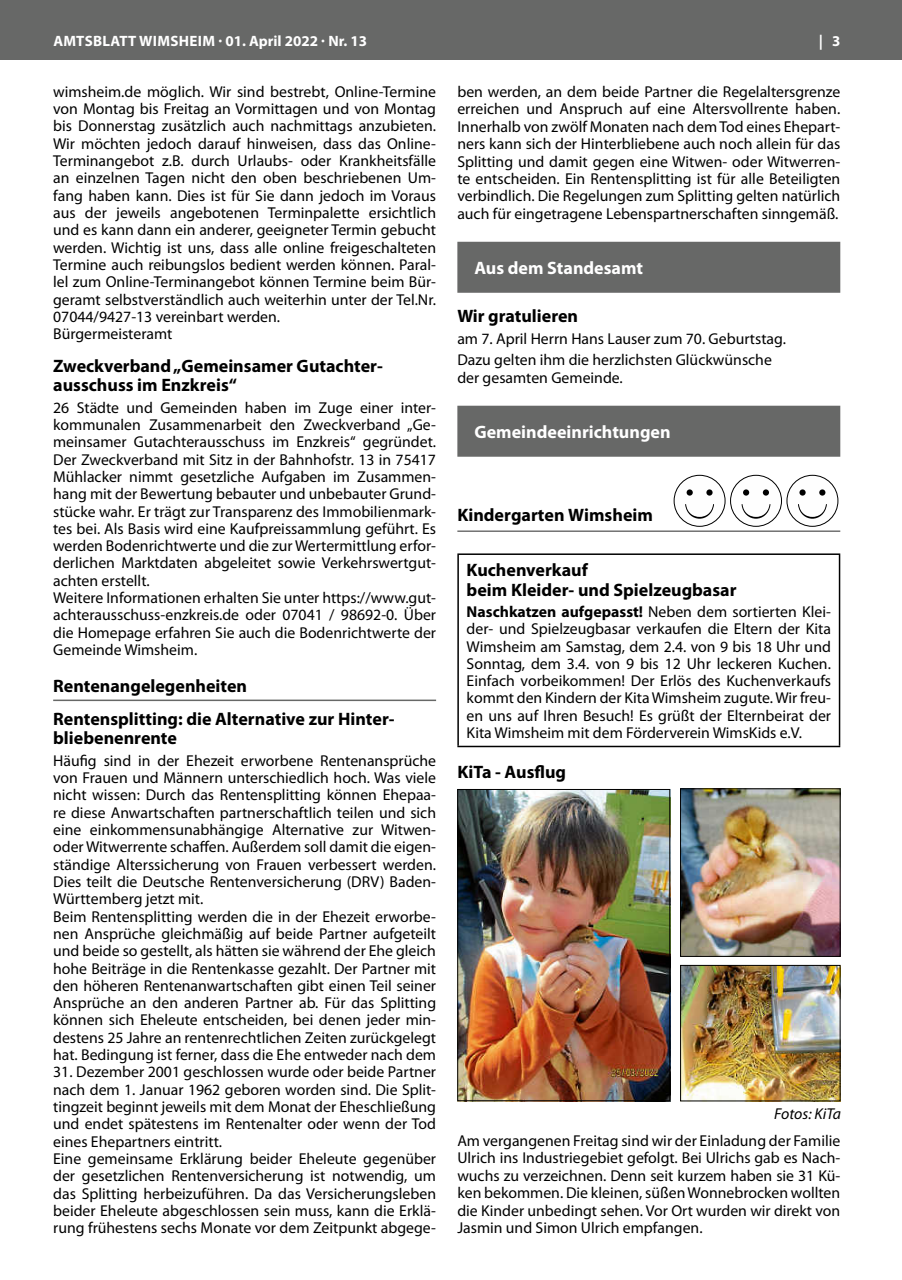
<style>
.page{position:relative;width:902px;height:1280px;background:#fff}
.page>*{position:absolute;margin:0;border:0;box-sizing:border-box;transform-origin:0 0}
.t1{font:700 18px/19.5px "Myriad Pro";color:#000}
.t2{font:700 18px "Myriad Pro";color:#fff}
.t3{font:15.75px/17.2px "Myriad Pro";color:#000}
.t4{font:italic 15.75px "Myriad Pro";color:#000}
.t5{font:700 15px "Myriad Pro";letter-spacing:.01em;color:#fff}
.s1{font-weight:700}
</style>
<div class="page">
<div style="left:0;top:0;width:901px;height:60px;background:#676867"></div>
<hr style="left:53px;top:700px;width:383px;height:1px;background:#676867">
<div style="left:457px;top:242px;width:383px;height:51px;background:#676867"></div>
<div style="left:457px;top:406px;width:383px;height:51px;background:#676867"></div>
<hr style="left:457px;top:530px;width:383px;height:2px;background:#727272">
<div style="left:673px;top:475px;width:52px;height:52px;border:1px solid #000;border-radius:50%"></div>
<div style="left:686px;top:489px;width:6px;height:7px;background:#000;border-radius:50%"></div>
<div style="left:706px;top:489px;width:6px;height:7px;background:#000;border-radius:50%"></div>
<svg style="left:685px;top:504px;width:29px;height:15px"></svg>
<div style="left:730px;top:475px;width:52px;height:52px;border:1px solid #000;border-radius:50%"></div>
<div style="left:743px;top:489px;width:6px;height:7px;background:#000;border-radius:50%"></div>
<svg style="left:762px;top:489px;width:7px;height:7px"></svg>
<svg style="left:741px;top:504px;width:29px;height:15px"></svg>
<div style="left:786px;top:475px;width:52px;height:52px;border:1px solid #000;border-radius:50%"></div>
<div style="left:799px;top:489px;width:6px;height:7px;background:#000;border-radius:50%"></div>
<div style="left:819px;top:489px;width:6px;height:7px;background:#000;border-radius:50%"></div>
<svg style="left:798px;top:504px;width:28px;height:15px"></svg>
<hr style="left:457px;top:553px;width:383px;height:2px;background:#000">
<hr style="left:457px;top:555px;width:2px;height:191px;background:#000">
<hr style="left:838px;top:555px;width:2px;height:191px;background:#000">
<hr style="left:457px;top:746px;width:383px;height:1px;background:#000">
<img style="left:459px;top:791px;width:209px;height:308px">
<div style="left:457px;top:789px;width:213px;height:312px;border:1px solid #000"></div>
<img style="left:682px;top:790px;width:156px;height:165px">
<div style="left:680px;top:788px;width:160px;height:169px;border:1px solid #000"></div>
<img style="left:682px;top:967px;width:156px;height:132px">
<div style="left:680px;top:965px;width:160px;height:136px;border:1px solid #000"></div>
<p class="t5" style="left:53px;top:31px;width:315px">AMTSBLATT WIMSHEIM · 01. April 2022 · Nr. 13</p>
<p class="t5" style="left:818px;top:31px;width:23px">| 3</p>
<p class="t3" style="left:53px;top:83px;width:384px">wimsheim.de möglich. Wir sind bestrebt, Online-Termine von Montag bis Freitag an Vormittagen und von Montag bis Donnerstag zusätzlich auch nachmittags anzubieten.<br>Wir möchten jedoch darauf hinweisen, dass das Online-Terminangebot z.B. durch Urlaubs- oder Krankheitsfälle an einzelnen Tagen nicht den oben beschriebenen Um&shy;fang haben kann. Dies ist für Sie dann jedoch im Voraus aus der jeweils angebotenen Terminpalette ersichtlich und es kann dann ein anderer, geeigneter Termin gebucht werden. Wichtig ist uns, dass alle online freigeschalteten Termine auch reibungslos bedient werden können. Paral&shy;lel zum Online-Terminangebot können Termine beim Bür&shy;geramt selbstverständlich auch weiterhin unter der Tel.Nr.<br>07044/9427-13 vereinbart werden.<br>Bürgermeisteramt</p>
<p class="t1" style="left:53px;top:355px;width:331px">Zweckverband „Gemeinsamer Gutachter&shy;ausschuss im Enzkreis“</p>
<p class="t3" style="left:53px;top:398px;width:384px">26 Städte und Gemeinden haben im Zuge einer inter&shy;kommunalen Zusammenarbeit den Zweckverband „Ge&shy;meinsamer Gutachterausschuss im Enzkreis“ gegründet.<br>Der Zweckverband mit Sitz in der Bahnhofstr. 13 in 75417<br>Mühlacker nimmt gesetzliche Aufgaben im Zusammen&shy;hang mit der Bewertung bebauter und unbebauter Grund&shy;stücke wahr. Er trägt zur Transparenz des Immobilienmark&shy;tes bei. Als Basis wird eine Kaufpreissammlung geführt. Es werden Bodenrichtwerte und die zur Wertermittlung erfor&shy;derlichen Marktdaten abgeleitet sowie Verkehrswertgut&shy;achten erstellt.<br>Weitere Informationen erhalten Sie unter https://www.gut&shy;achterausschuss-enzkreis.de oder 07041 / 98692-0. Über die Homepage erfahren Sie auch die Bodenrichtwerte der Gemeinde Wimsheim.</p>
<p class="t1" style="left:53px;top:669px;width:343px;line-height:32.2px">Rentenangelegenheiten<br>Rentensplitting: die Alternative zur Hinter-</p>
<p class="t1" style="left:53px;top:728px;width:125px">bliebenenrente</p>
<p class="t3" style="left:53px;top:752px;width:384px">Häufig sind in der Ehezeit erworbene Rentenansprüche von Frauen und Männern unterschiedlich hoch. Was viele nicht wissen: Durch das Rentensplitting können Ehepaa&shy;re diese Anwartschaften partnerschaftlich teilen und sich eine einkommensunabhängige Alternative zur Witwen&shy;oder Witwerrente schaffen. Außerdem soll damit die eigen&shy;ständige Alterssicherung von Frauen verbessert werden.<br>Dies teilt die Deutsche Rentenversicherung (DRV) Baden-Württemberg jetzt mit.<br>Beim Rentensplitting werden die in der Ehezeit erworbe&shy;nen Ansprüche gleichmäßig auf beide Partner aufgeteilt und beide so gestellt, als hätten sie während der Ehe gleich hohe Beiträge in die Rentenkasse gezahlt. Der Partner mit den höheren Rentenanwartschaften gibt einen Teil seiner Ansprüche an den anderen Partner ab. Für das Splitting können sich Eheleute entscheiden, bei denen jeder min&shy;destens 25 Jahre an rentenrechtlichen Zeiten zurückgelegt hat. Bedingung ist ferner, dass die Ehe entweder nach dem</p>
<p class="t3" style="left:53px;top:1063px;width:384px">31. Dezember 2001 geschlossen wurde oder beide Partner nach dem 1. Januar 1962 geboren worden sind. Die Split&shy;tingzeit beginnt jeweils mit dem Monat der Eheschließung und endet spätestens im Rentenalter oder wenn der Tod eines Ehepartners eintritt.<br>Eine gemeinsame Erklärung beider Eheleute gegenüber der gesetzlichen Rentenversicherung ist notwendig, um das Splitting herbeizuführen. Da das Versicherungsleben beider Eheleute abgeschlossen sein muss, kann die Erklä&shy;rung frühestens sechs Monate vor dem Zeitpunkt abgege-</p>
<p class="t3" style="left:457px;top:83px;width:384px;text-align:justify">ben werden, an dem beide Partner die Regelaltersgrenze erreichen und Anspruch auf eine Altersvollrente haben.<br>Innerhalb von zwölf Monaten nach dem Tod eines Ehepart&shy;ners kann sich der Hinterbliebene auch noch allein für das Splitting und damit gegen eine Witwen- oder Witwerren&shy;te entscheiden. Ein Rentensplitting ist für alle Beteiligten verbindlich. Die Regelungen zum Splitting gelten natürlich auch für eingetragene Lebenspartnerschaften sinngemäß.</p>
<p class="t2" style="left:474px;top:256px;width:170px">Aus dem Standesamt</p>
<p class="t1" style="left:457px;top:306px;width:122px">Wir gratulieren</p>
<p class="t3" style="left:457px;top:327px;width:330px;line-height:21.8px">am 7. April Herrn Hans Lauser zum 70. Geburtstag.<br>Dazu gelten ihm die herzlichsten Glückwünsche</p>
<p class="t3" style="left:457px;top:369px;width:167px">der gesamten Gemeinde.</p>
<p class="t2" style="left:474px;top:420px;width:198px">Gemeindeeinrichtungen</p>
<p class="t1" style="left:457px;top:504px;width:197px">Kindergarten Wimsheim</p>
<p class="t1" style="left:466px;top:560px;width:271px">Kuchenverkauf<br>beim Kleider- und Spielzeugbasar</p>
<p class="t3" style="left:466px;top:603px;width:366px;text-align:justify"><span class="s1">Naschkatzen aufgepasst!</span> Neben dem sortierten Klei&shy;der- und Spielzeugbasar verkaufen die Eltern der Kita Wimsheim am Samstag, dem 2.4. von 9 bis 18 Uhr und Sonntag, dem 3.4. von 9 bis 12 Uhr leckeren Kuchen.<br>Einfach vorbeikommen! Der Erlös des Kuchenverkaufs kommt den Kindern der Kita Wimsheim zugute. Wir freu&shy;en uns auf Ihren Besuch! Es grüßt der Elternbeirat der Kita Wimsheim mit dem Förderverein WimsKids e.V.</p>
<p class="t1" style="left:457px;top:761px;width:110px">KiTa - Ausflug</p>
<p class="t4" style="left:774px;top:1106px;width:68px">Fotos: KiTa</p>
<p class="t3" style="left:457px;top:1132px;width:384px;text-align:justify">Am vergangenen Freitag sind wir der Einladung der Familie Ulrich ins Industriegebiet gefolgt. Bei Ulrichs gab es Nach&shy;wuchs zu verzeichnen. Denn seit kurzem haben sie 31 Kü&shy;ken bekommen. Die kleinen, süßen Wonnebrocken wollten die Kinder unbedingt sehen. Vor Ort wurden wir direkt von Jasmin und Simon Ulrich empfangen.</p>
</div>
